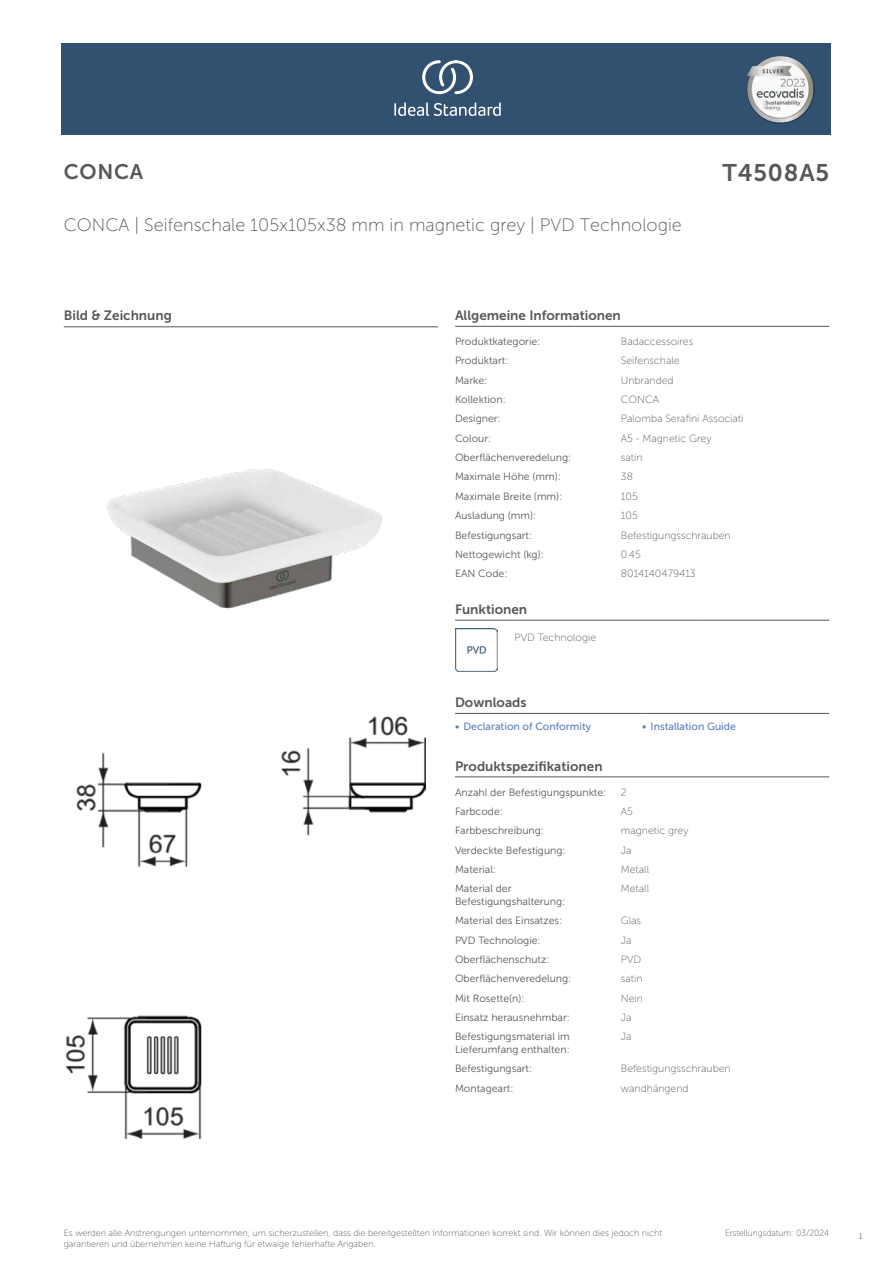
<style>
.page{position:relative;width:893px;height:1263px;background:#fff}
.page>*{position:absolute;margin:0;border:0;box-sizing:border-box;transform-origin:0 0}
.t1{font:24px "Museo Sans 700";letter-spacing:.035em;color:#575756}
.t2{font:21px "Museo Sans 700";letter-spacing:.035em;color:#575756}
.t3{font:18px "Museo Sans 100";color:#575756}
.t4{font:13.5px "Museo Sans 700";color:#575756}
.t5{font:10.5px/12.6px "Museo Sans 300";color:#575756}
.t6{font:10.5px "Museo Sans 100";color:#575756}
.t7{font:10.5px "Museo Sans 500";color:#5b7ebf}
.t8{font:9px/10.8px "Museo Sans 100";color:#575756}
.t9{font:9px "Museo Sans 100";color:#575756;scale:.95 1}
.t10{font:300 9px "Calibri";color:#575756;scale:.95 1}
</style>
<div class="page">
<div style="left:62px;top:43px;width:769px;height:91px;background:#325070"></div>
<hr style="left:455px;top:326px;width:166px;height:1px;background:#575756">
<hr style="left:621px;top:326px;width:208px;height:1px;background:#575756">
<hr style="left:455px;top:620px;width:59px;height:1px;background:#575756">
<hr style="left:514px;top:620px;width:128px;height:1px;background:#575756">
<hr style="left:642px;top:620px;width:60px;height:1px;background:#575756">
<hr style="left:702px;top:620px;width:127px;height:1px;background:#575756">
<img style="left:455px;top:629px;width:42px;height:42px">
<hr style="left:455px;top:713px;width:187px;height:1px;background:#575756">
<hr style="left:642px;top:713px;width:187px;height:1px;background:#575756">
<hr style="left:455px;top:777px;width:166px;height:1px;background:#575756">
<hr style="left:621px;top:777px;width:208px;height:1px;background:#575756">
<img style="left:65px;top:716px;width:360px;height:423px">
<hr style="left:64px;top:327px;width:374px;height:1px;background:#575756">
<img style="left:107px;top:469px;width:275px;height:140px">
<svg style="left:394px;top:102px;width:107px;height:14px"></svg>
<svg style="left:422px;top:60px;width:51px;height:34px"></svg>
<img style="left:746px;top:56px;width:68px;height:67px">
<h2 class="t2" style="left:64px;top:160px;width:81px">CONCA</h2>
<h1 class="t1" style="left:722px;top:160px;width:108px">T4508A5</h1>
<h3 class="t3" style="left:64px;top:215px;width:620px">CONCA | Seifenschale 105x105x38 mm in magnetic grey | PVD Technologie</h3>
<p class="t4" style="left:64px;top:308px;width:110px">Bild &amp; Zeichnung</p>
<p class="t4" style="left:455px;top:308px;width:167px">Allgemeine Informationen</p>
<p class="t5" style="left:455px;top:335px;width:87px">Produktkategorie:</p>
<p class="t6" style="left:621px;top:336px;width:74px">Badaccessoires</p>
<p class="t5" style="left:455px;top:354px;width:55px">Produktart:</p>
<p class="t6" style="left:621px;top:355px;width:60px">Seifenschale</p>
<p class="t5" style="left:455px;top:374px;width:34px">Marke:</p>
<p class="t6" style="left:621px;top:374px;width:54px">Unbranded</p>
<p class="t5" style="left:455px;top:393px;width:52px">Kollektion:</p>
<p class="t6" style="left:621px;top:394px;width:40px">CONCA</p>
<p class="t5" style="left:455px;top:413px;width:47px">Designer:</p>
<p class="t6" style="left:621px;top:413px;width:124px">Palomba Serafini Associati</p>
<p class="t5" style="left:455px;top:432px;width:38px">Colour:</p>
<p class="t6" style="left:621px;top:433px;width:92px">A5 - Magnetic Grey</p>
<p class="t5" style="left:455px;top:451px;width:118px">Oberflächenveredelung:</p>
<p class="t6" style="left:621px;top:452px;width:23px">satin</p>
<p class="t5" style="left:455px;top:471px;width:107px">Maximale Höhe (mm):</p>
<p class="t6" style="left:621px;top:471px;width:14px">38</p>
<p class="t5" style="left:455px;top:490px;width:109px">Maximale Breite (mm):</p>
<p class="t6" style="left:621px;top:491px;width:18px">105</p>
<p class="t5" style="left:455px;top:509px;width:83px">Ausladung (mm):</p>
<p class="t6" style="left:621px;top:510px;width:18px">105</p>
<p class="t5" style="left:455px;top:529px;width:79px">Befestigungsart:</p>
<p class="t6" style="left:621px;top:529px;width:111px">Befestigungsschrauben</p>
<p class="t5" style="left:455px;top:548px;width:90px">Nettogewicht (kg):</p>
<p class="t6" style="left:621px;top:549px;width:21px">0.45</p>
<p class="t5" style="left:455px;top:567px;width:54px">EAN Code:</p>
<p class="t6" style="left:621px;top:568px;width:76px">8014140479413</p>
<p class="t4" style="left:455px;top:602px;width:74px">Funktionen</p>
<p class="t6" style="left:514px;top:632px;width:83px">PVD Technologie</p>
<p class="t4" style="left:455px;top:695px;width:73px">Downloads</p>
<p class="t7" style="left:455px;top:721px;width:138px">• Declaration of Conformity</p>
<p class="t7" style="left:642px;top:721px;width:95px">• Installation Guide</p>
<p class="t4" style="left:455px;top:758px;width:149px">Produktspezifikationen</p>
<p class="t5" style="left:455px;top:786px;width:153px">Anzahl der Befestigungspunkte:</p>
<p class="t6" style="left:621px;top:786px;width:7px">2</p>
<p class="t5" style="left:455px;top:805px;width:49px">Farbcode:</p>
<p class="t6" style="left:621px;top:806px;width:14px">A5</p>
<p class="t5" style="left:455px;top:824px;width:90px">Farbbeschreibung:</p>
<p class="t6" style="left:621px;top:825px;width:69px">magnetic grey</p>
<p class="t5" style="left:455px;top:844px;width:112px">Verdeckte Befestigung:</p>
<p class="t6" style="left:621px;top:844px;width:12px">Ja</p>
<p class="t5" style="left:455px;top:863px;width:43px">Material:</p>
<p class="t6" style="left:621px;top:864px;width:30px">Metall</p>
<p class="t5" style="left:455px;top:882px;width:112px">Material der<br>Befestigungshalterung:</p>
<p class="t6" style="left:621px;top:883px;width:30px">Metall</p>
<p class="t5" style="left:455px;top:914px;width:109px">Material des Einsatzes:</p>
<p class="t6" style="left:621px;top:915px;width:22px">Glas</p>
<p class="t5" style="left:455px;top:934px;width:87px">PVD Technologie:</p>
<p class="t6" style="left:621px;top:934px;width:12px">Ja</p>
<p class="t5" style="left:455px;top:953px;width:96px">Oberflächenschutz:</p>
<p class="t6" style="left:621px;top:954px;width:22px">PVD</p>
<p class="t5" style="left:455px;top:972px;width:118px">Oberflächenveredelung:</p>
<p class="t6" style="left:621px;top:973px;width:23px">satin</p>
<p class="t5" style="left:455px;top:992px;width:71px">Mit Rosette(n):</p>
<p class="t6" style="left:621px;top:992px;width:24px">Nein</p>
<p class="t5" style="left:455px;top:1011px;width:116px">Einsatz herausnehmbar:</p>
<p class="t6" style="left:621px;top:1012px;width:12px">Ja</p>
<p class="t5" style="left:455px;top:1030px;width:116px">Befestigungsmaterial im<br>Lieferumfang enthalten:</p>
<p class="t6" style="left:621px;top:1031px;width:12px">Ja</p>
<p class="t5" style="left:455px;top:1062px;width:79px">Befestigungsart:</p>
<p class="t6" style="left:621px;top:1063px;width:111px">Befestigungsschrauben</p>
<p class="t5" style="left:455px;top:1082px;width:60px">Montageart:</p>
<p class="t6" style="left:621px;top:1082px;width:69px">wandhängend</p>
<p class="t8" style="left:64px;top:1227px;width:600px">Es werden alle Anstrengungen unternommen, um sicherzustellen, dass die bereitgestellten Informationen korrekt sind. Wir können dies jedoch nicht garantieren und übernehmen keine Haftung für etwaige fehlerhafte Angaben.</p>
<p class="t9" style="left:725px;top:1228px;width:111px">Erstellungsdatum: 03/2024</p>
<p class="t10" style="left:858px;top:1230px;width:6px">1</p>
</div>
